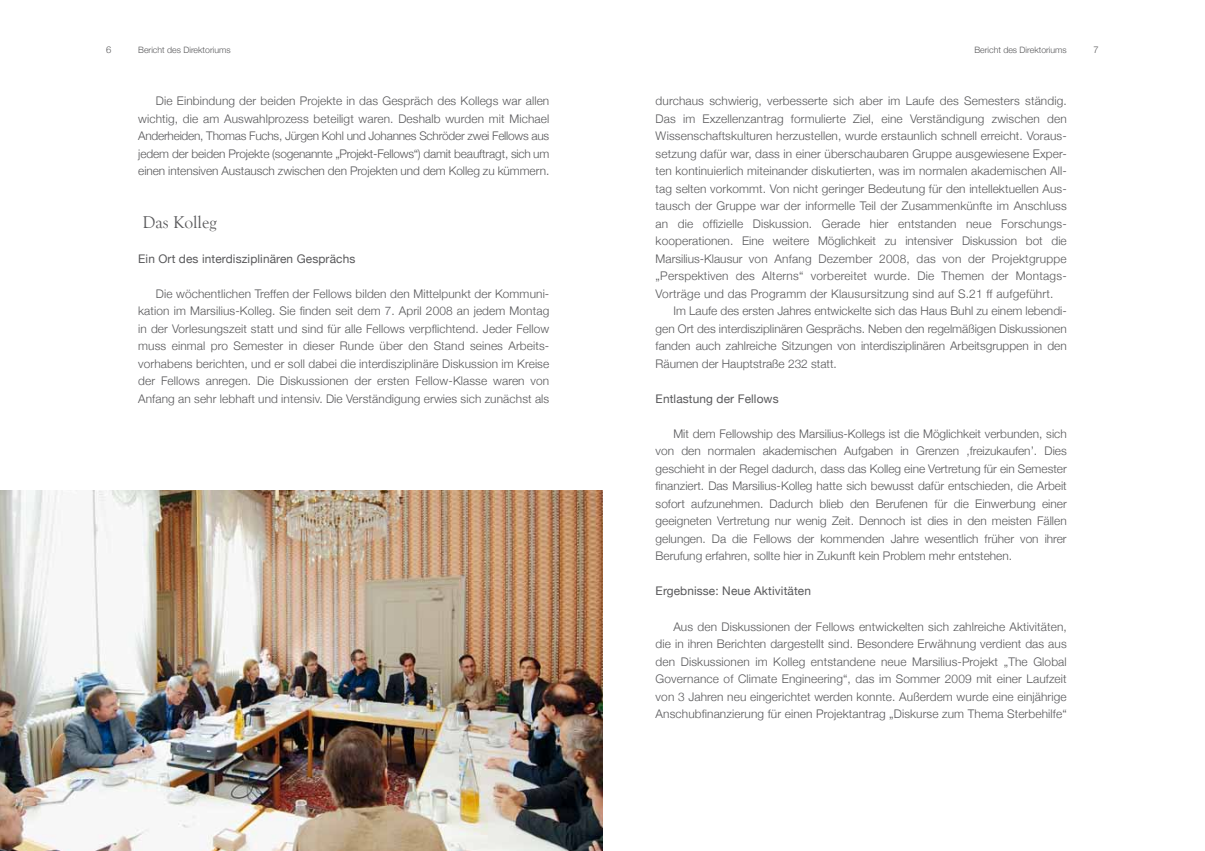
<style>
.page{position:relative;width:1205px;height:851px;background:#fff}
.page>*{position:absolute;margin:0;border:0;box-sizing:border-box;transform-origin:0 0}
.t1{font:17.5px "Goudy Old Style T";color:#58585a}
.t2{font:300 11.88px/17.5px "Helvetica Neue";letter-spacing:.01em;color:#58585a;text-align:justify}
.t3{font:11.88px "Helvetica Neue";letter-spacing:.01em;color:#58585a}
.t4{font:300 9.38px "Helvetica Neue";color:#58585a}
.t5{font:300 8.75px "Helvetica Neue";color:#58585a}
</style>
<div class="page">
<img style="left:0;top:490px;width:602px;height:360px">
<p class="t4" style="left:106px;top:43px;width:7px">6</p>
<p class="t5" style="left:138px;top:44px;width:94px">Bericht des Direktoriums</p>
<p class="t5" style="left:974px;top:44px;width:94px">Bericht des Direktoriums</p>
<p class="t4" style="left:1093px;top:43px;width:7px">7</p>
<p class="t2" style="left:138px;top:92px;width:413px;text-indent:18px">Die Einbindung der beiden Projekte in das Gespräch des Kollegs war allen wichtig, die am Auswahlprozess beteiligt waren. Deshalb wurden mit Michael Anderheiden, Thomas Fuchs, Jürgen Kohl und Johannes Schröder zwei Fellows aus jedem der beiden Projekte (sogenannte „Projekt-Fellows“) damit beauftragt, sich um einen intensiven Austausch zwischen den Projekten und dem Kolleg zu kümmern.</p>
<h1 class="t1" style="left:143px;top:212px;width:76px">Das Kolleg</h1>
<p class="t3" style="left:138px;top:251px;width:219px">Ein Ort des interdisziplinären Gesprächs</p>
<p class="t2" style="left:138px;top:284px;width:413px;text-align:left;text-indent:18px">Die wöchentlichen Treffen der Fellows bilden den Mittelpunkt der Kommuni&shy;kation im Marsilius-Kolleg. Sie finden seit dem 7. April 2008 an jedem Montag in der Vorlesungszeit statt und sind für alle Fellows verpflichtend. Jeder Fellow muss einmal pro Semester in dieser Runde über den Stand seines Arbeits&shy;vorhabens berichten, und er soll dabei die interdisziplinäre Diskussion im Kreise der Fellows anregen. Die Diskussionen der ersten Fellow-Klasse waren von Anfang an sehr lebhaft und intensiv. Die Verständigung erwies sich zunächst als</p>
<p class="t2" style="left:656px;top:92px;width:413px">durchaus schwierig, verbesserte sich aber im Laufe des Semesters ständig.<br>Das im Exzellenzantrag formulierte Ziel, eine Verständigung zwischen den Wissenschaftskulturen herzustellen, wurde erstaunlich schnell erreicht. Voraus&shy;setzung dafür war, dass in einer überschaubaren Gruppe ausgewiesene Exper&shy;ten kontinuierlich miteinander diskutierten, was im normalen akademischen All&shy;tag selten vorkommt. Von nicht geringer Bedeutung für den intellektuellen Aus&shy;tausch der Gruppe war der informelle Teil der Zusammenkünfte im Anschluss an die offizielle Diskussion. Gerade hier entstanden neue Forschungs&shy;kooperationen. Eine weitere Möglichkeit zu intensiver Diskussion bot die Marsilius-Klausur von Anfang Dezember 2008, das von der Projektgruppe „Perspektiven des Alterns“ vorbereitet wurde. Die Themen der Montags-Vorträge und das Programm der Klausursitzung sind auf S.21 ff aufgeführt.</p>
<p class="t2" style="left:656px;top:302px;width:413px;text-indent:18px">Im Laufe des ersten Jahres entwickelte sich das Haus Buhl zu einem lebendi&shy;gen Ort des interdisziplinären Gesprächs. Neben den regelmäßigen Diskussionen fanden auch zahlreiche Sitzungen von interdisziplinären Arbeitsgruppen in den Räumen der Hauptstraße 232 statt.</p>
<p class="t3" style="left:656px;top:391px;width:125px">Entlastung der Fellows</p>
<p class="t2" style="left:656px;top:424px;width:413px;text-indent:18px">Mit dem Fellowship des Marsilius-Kollegs ist die Möglichkeit verbunden, sich von den normalen akademischen Aufgaben in Grenzen ‚freizukaufen’. Dies geschieht in der Regel dadurch, dass das Kolleg eine Vertretung für ein Semester finanziert. Das Marsilius-Kolleg hatte sich bewusst dafür entschieden, die Arbeit sofort aufzunehmen. Dadurch blieb den Berufenen für die Einwerbung einer geeigneten Vertretung nur wenig Zeit. Dennoch ist dies in den meisten Fällen gelungen. Da die Fellows der kommenden Jahre wesentlich früher von ihrer Berufung erfahren, sollte hier in Zukunft kein Problem mehr entstehen.</p>
<p class="t3" style="left:656px;top:584px;width:157px">Ergebnisse: Neue Aktivitäten</p>
<p class="t2" style="left:656px;top:617px;width:413px;text-indent:18px">Aus den Diskussionen der Fellows entwickelten sich zahlreiche Aktivitäten, die in ihren Berichten dargestellt sind. Besondere Erwähnung verdient das aus den Diskussionen im Kolleg entstandene neue Marsilius-Projekt „The Global Governance of Climate Engineering“, das im Sommer 2009 mit einer Laufzeit von 3 Jahren neu eingerichtet werden konnte. Außerdem wurde eine einjährige Anschubfinanzierung für einen Projektantrag „Diskurse zum Thema Sterbehilfe“</p>
</div>
